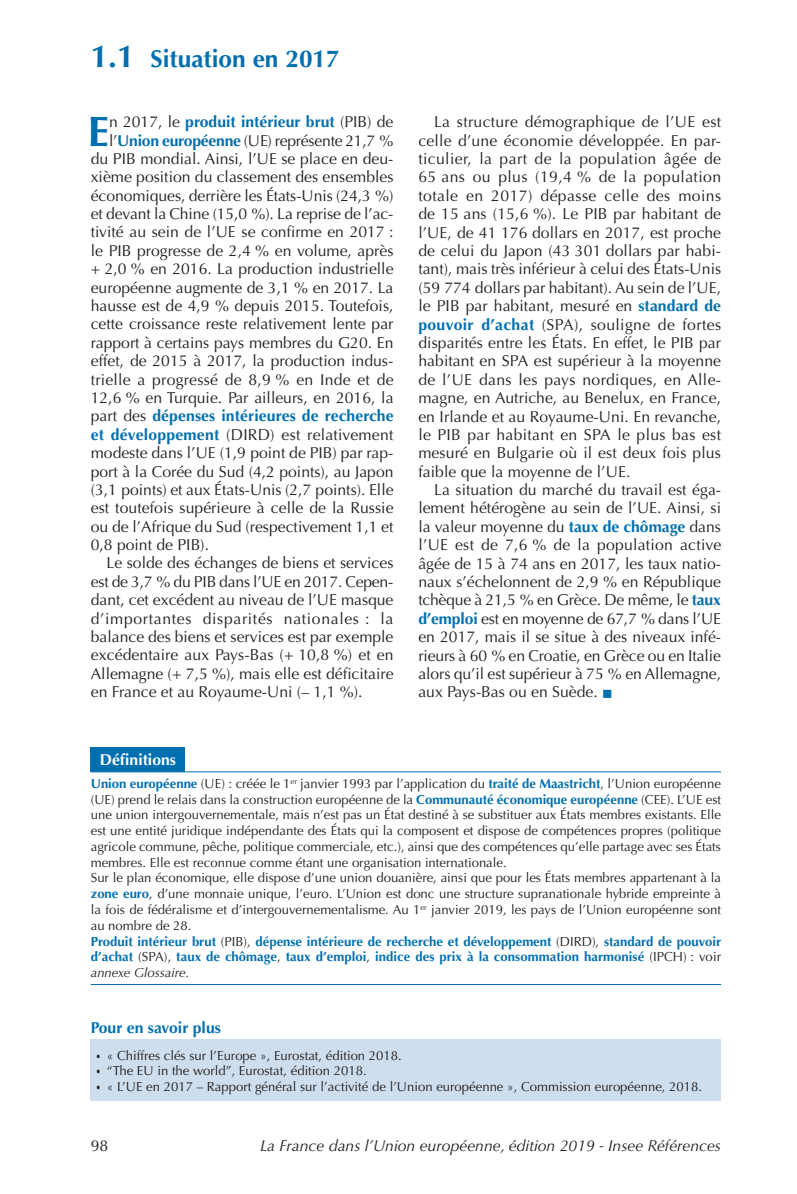
<style>
.page{position:relative;width:797px;height:1194px;background:#fff}
.page>*{position:absolute;margin:0;border:0;box-sizing:border-box;transform-origin:0 0}
.t1{font:700 42.52px "Optima LT Std";color:#006faf}
.t2{font:700 24.5px "Optima LT Std";color:#006faf}
.t3{font:15.75px/18.4px "Optima LT Std";color:#231f20;text-align:justify}
.t4{font:700 15.75px "Optima LT Std";color:#006faf}
.t5{font:italic 15.75px "Optima LT Std";color:#231f20}
.t6{font:15.75px "Optima LT Std";letter-spacing:.04em;color:#231f20}
.t7{font:700 15.75px "Optima LT Std";color:#fff}
.t8{font:13.12px/15.8px "Optima LT Std";color:#231f20}
.s1{font-size:31.5px}
.s2{font-weight:400;color:#231f20}
.s3{font-weight:700;color:#006faf}
.s4{color:#006faf}
.s5{font-style:italic}
.s6{font-size:10.5px}
</style>
<div class="page">
<div style="left:91px;top:747px;width:94px;height:25px;background:#006faf"></div>
<hr style="left:185px;top:771px;width:536px;height:1px;background:#006faf">
<hr style="left:91px;top:984px;width:94px;height:1px;background:#006faf">
<hr style="left:185px;top:984px;width:536px;height:1px;background:#006faf">
<div style="left:91px;top:1039px;width:630px;height:61px;background:#cfdeef"></div>
<h2 class="t2" style="left:91px;top:44px;width:250px"><span class="s1">1.1</span> Situation en 2017</h2>
<h1 class="t1" style="left:88px;top:106px;width:23px">E</h1>
<p class="t4" style="left:109px;top:113px;width:286px"><span class="s2">n 2017, le</span> produit intérieur brut <span class="s2">(PIB) de</span></p>
<p class="t3" style="left:109px;top:131px;width:286px">l’<span class="s3">Union européenne</span> (UE) représente 21,7 %</p>
<p class="t3" style="left:91px;top:150px;width:304px">du PIB mondial. Ainsi, l’UE se place en deu‑</p>
<p class="t3" style="left:91px;top:168px;width:304px">xième position du classement des ensembles</p>
<p class="t3" style="left:91px;top:186px;width:304px">économiques, derrière les États‑Unis (24,3 %)</p>
<p class="t3" style="left:91px;top:205px;width:304px">et devant la Chine (15,0 %). La reprise de l’ac‑</p>
<p class="t3" style="left:91px;top:223px;width:304px">tivité au sein de l’UE se confirme en 2017 :</p>
<p class="t3" style="left:91px;top:241px;width:304px">le PIB progresse de 2,4 % en volume, après</p>
<p class="t3" style="left:91px;top:260px;width:304px">+ 2,0 % en 2016. La production industrielle</p>
<p class="t3" style="left:91px;top:278px;width:304px">européenne augmente de 3,1 % en 2017. La</p>
<p class="t3" style="left:91px;top:297px;width:304px">hausse est de 4,9 % depuis 2015. Toutefois,</p>
<p class="t3" style="left:91px;top:315px;width:304px">cette croissance reste relativement lente par</p>
<p class="t3" style="left:91px;top:333px;width:304px">rapport à certains pays membres du G20. En</p>
<p class="t3" style="left:91px;top:352px;width:304px">effet, de 2015 à 2017, la production indus‑</p>
<p class="t3" style="left:91px;top:370px;width:304px">trielle a progressé de 8,9 % en Inde et de</p>
<p class="t3" style="left:91px;top:388px;width:304px">12,6 % en Turquie. Par ailleurs, en 2016, la</p>
<p class="t4" style="left:91px;top:407px;width:304px"><span class="s2">part des</span> dépenses intérieures de recherche</p>
<p class="t3" style="left:91px;top:425px;width:304px"><span class="s3">et développement</span> (DIRD) est relativement</p>
<p class="t3" style="left:91px;top:444px;width:304px">modeste dans l’UE (1,9 point de PIB) par rap‑</p>
<p class="t3" style="left:91px;top:462px;width:304px">port à la Corée du Sud (4,2 points), au Japon</p>
<p class="t3" style="left:91px;top:480px;width:304px">(3,1 points) et aux États‑Unis (2,7 points). Elle</p>
<p class="t3" style="left:91px;top:499px;width:304px">est toutefois supérieure à celle de la Russie</p>
<p class="t3" style="left:91px;top:517px;width:304px">ou de l’Afrique du Sud (respectivement 1,1 et</p>
<p class="t3" style="left:91px;top:536px;width:120px">0,8 point de PIB).</p>
<p class="t3" style="left:107px;top:554px;width:288px">Le solde des échanges de biens et services</p>
<p class="t3" style="left:91px;top:572px;width:304px">est de 3,7 % du PIB dans l’UE en 2017. Cepen‑</p>
<p class="t3" style="left:91px;top:591px;width:304px">dant, cet excédent au niveau de l’UE masque</p>
<p class="t6" style="left:91px;top:609px;width:304px">d’importantes disparités nationales : la</p>
<p class="t3" style="left:91px;top:627px;width:304px">balance des biens et services est par exemple</p>
<p class="t3" style="left:91px;top:646px;width:304px">excédentaire aux Pays‑Bas (+ 10,8 %) et en</p>
<p class="t3" style="left:91px;top:664px;width:304px">Allemagne (+ 7,5 %), mais elle est déficitaire</p>
<p class="t3" style="left:91px;top:683px;width:273px">en France et au Royaume‑Uni (– 1,1 %).</p>
<p class="t3" style="left:418px;top:113px;width:304px;text-indent:16px">La structure démographique de l’UE est celle d’une économie développée. En par‑ ticulier, la part de la population âgée de 65 ans ou plus (19,4 % de la population totale en 2017) dépasse celle des moins de 15 ans (15,6 %). Le PIB par habitant de l’UE, de 41 176 dollars en 2017, est proche de celui du Japon (43 301 dollars par habi‑ tant), mais très inférieur à celui des États‑Unis (59 774 dollars par habitant). Au sein de l’UE, le PIB par habitant, mesuré en <span class="s3">standard de pouvoir d’achat</span> (SPA), souligne de fortes disparités entre les États. En effet, le PIB par habitant en SPA est supérieur à la moyenne de l’UE dans les pays nordiques, en Alle‑ magne, en Autriche, au Benelux, en France, en Irlande et au Royaume‑Uni. En revanche, le PIB par habitant en SPA le plus bas est mesuré en Bulgarie où il est deux fois plus faible que la moyenne de l’UE.</p>
<p class="t3" style="left:418px;top:481px;width:304px;text-indent:16px">La situation du marché du travail est éga‑ lement hétérogène au sein de l’UE. Ainsi, si la valeur moyenne du <span class="s3">taux de chômage</span> dans l’UE est de 7,6 % de la population active âgée de 15 à 74 ans en 2017, les taux natio‑ naux s’échelonnent de 2,9 % en République tchèque à 21,5 % en Grèce. De même, le <span class="s3">taux d’emploi</span> est en moyenne de 67,7 % dans l’UE en 2017, mais il se situe à des niveaux infé‑ rieurs à 60 % en Croatie, en Grèce ou en Italie alors qu’il est supérieur à 75 % en Allemagne, aux Pays‑Bas ou en Suède. <span class="s4">■</span></p>
<p class="t7" style="left:100px;top:750px;width:78px">Définitions</p>
<p class="t8" style="left:91px;top:775px;width:632px"><span class="s3">Union européenne</span> (UE) : créée le 1<sup>er</sup> janvier 1993 par l’application du <span class="s3">traité de Maastricht</span>, l’Union européenne (UE) prend le relais dans la construction européenne de la <span class="s3">Communauté économique européenne</span> (CEE). L’UE est une union intergouvernementale, mais n’est pas un État destiné à se substituer aux États membres existants. Elle est une entité juridique indépendante des États qui la composent et dispose de compétences propres (politique agricole commune, pêche, politique commerciale, etc.), ainsi que des compétences qu’elle partage avec ses États membres. Elle est reconnue comme étant une organisation internationale.<br>Sur le plan économique, elle dispose d’une union douanière, ainsi que pour les États membres appartenant à la <span class="s3">zone euro</span>, d’une monnaie unique, l’euro. L’Union est donc une structure supranationale hybride empreinte à la fois de fédéralisme et d’intergouvernementalisme. Au 1<sup>er</sup> janvier 2019, les pays de l’Union européenne sont au nombre de 28.<br><span class="s3">Produit intérieur brut</span> (PIB), <span class="s3">dépense intérieure de recherche et développement</span> (DIRD), <span class="s3">standard de pouvoir d’achat</span> (SPA), <span class="s3">taux de chômage</span>, <span class="s3">taux d’emploi</span>, <span class="s3">indice des prix à la consommation harmonisé</span> (IPCH) : voir <span class="s5">annexe Glossaire.</span></p>
<p class="t4" style="left:91px;top:1018px;width:132px">Pour en savoir plus</p>
<p class="t8" style="left:96px;top:1047px;width:307px"><span class="s6">•</span> « Chiffres clés sur l’Europe », Eurostat, édition 2018.</p>
<p class="t8" style="left:96px;top:1063px;width:272px"><span class="s6">•</span> “The EU in the world”, Eurostat, édition 2018.</p>
<p class="t8" style="left:96px;top:1078px;width:608px"><span class="s6">•</span> « L’UE en 2017 – Rapport général sur l’activité de l’Union européenne », Commission européenne, 2018.</p>
<p class="t3" style="left:91px;top:1136px;width:19px">98</p>
<p class="t5" style="left:260px;top:1136px;width:462px">La France dans l’Union européenne, édition 2019 - Insee Références</p>
</div>
